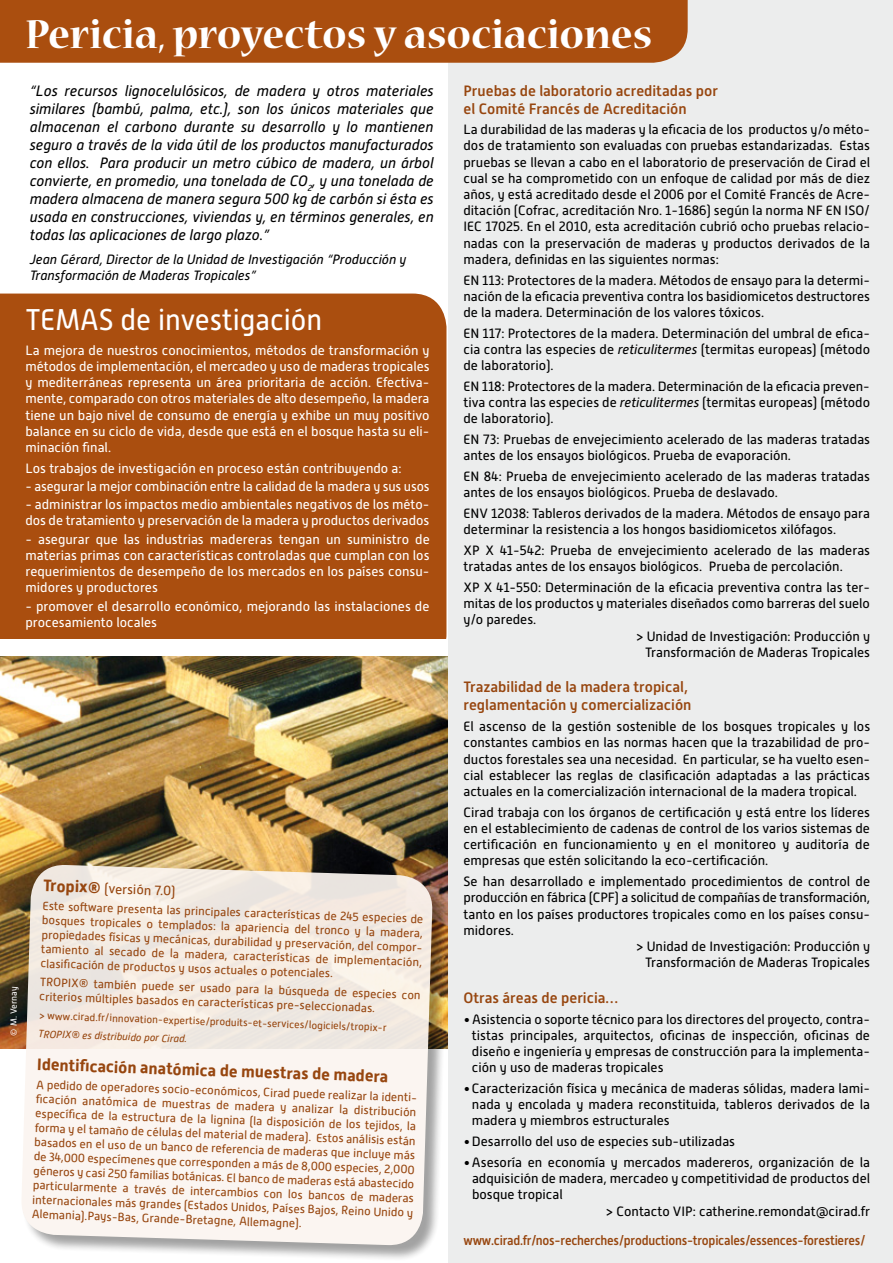
<style>
.page{position:relative;width:893px;height:1263px;background:#fff}
.page>*{position:absolute;margin:0;border:0;box-sizing:border-box;transform-origin:0 0}
.t1{font:700 45px "Nueva Std";color:#fff}
.t2{font:30px "Alwyn New";color:#fff;scale:.95 1}
.t3{font:700 16.5px "Alwyn New";color:#97460f}
.t4{font:italic 15px/18px "Alwyn New";color:#000;text-align:justify}
.t5{font:500 15px/18px "Alwyn New";color:#97460f}
.t6{font:13.5px/16.2px "Alwyn New";color:#000;text-align:justify}
.t7{font:13.5px/16.2px "Alwyn New";color:#fff;text-align:justify}
.t8{font:italic 13.5px/16.2px "Alwyn New";color:#000}
.t9{font:500 13.5px "Alwyn New";letter-spacing:-.02em;color:#97460f;scale:.93 1}
.t10{font:13.5px "Alwyn New";color:#97460f}
.t11{font:12px/14.4px "Alwyn New";color:#97460f;text-align:justify}
.t12{font:10.5px "Alwyn New";color:#97460f}
.t13{font:italic 10.5px "Alwyn New";color:#97460f}
.t14{font:9px "Alwyn New";color:#fff}
.s1{font-weight:700;font-size:16.5px}
.s2{font-style:italic}
</style>
<div class="page">
<div style="left:448px;top:0;width:445px;height:1263px;background:#eceded"></div>
<div style="left:0;top:294px;width:446px;height:345px;background:#aa4e0f"></div>
<img style="left:0;top:656px;width:447px;height:393px">
<div style="left:22px;top:865px;width:427px;height:397px;background:#000;opacity:.4"></div>
<svg style="left:20px;top:864px;width:413px;height:382px;fill:#fbf4eb"></svg>
<div style="left:0;top:0;width:688px;height:63px;background:#aa4e0f"></div>
<h1 class="t1" style="left:26px;top:13px;width:628px">Pericia, proyectos y asociaciones</h1>
<p class="t4" style="left:30px;top:81px;width:405px">“Los recursos lignocelulósicos, de madera y otros materiales similares (bambú, palma, etc.), son los únicos materiales que almacenan el carbono durante su desarrollo y lo mantienen seguro a través de la vida útil de los productos manufacturados con ellos. Para producir un metro cúbico de madera, un árbol convierte, en promedio, una tonelada de CO<sub>2</sub>, y una tonelada de madera almacena de manera segura 500 kg de carbón si ésta es usada en construcciones, viviendas y, en términos generales, en todas las aplicaciones de largo plazo.”</p>
<p class="t8" style="left:30px;top:251px;width:378px">Jean Gérard, Director de la Unidad de Investigación “Producción y<br>Transformación de Maderas Tropicales”</p>
<h2 class="t2" style="left:26px;top:303px;width:314px">TEMAS de investigación</h2>
<p class="t7" style="left:26px;top:342px;width:406px">La mejora de nuestros conocimientos, métodos de transformación y métodos de implementación, el mercadeo y uso de maderas tropicales y mediterráneas representa un área prioritaria de acción. Efectiva&shy;mente, comparado con otros materiales de alto desempeño, la madera tiene un bajo nivel de consumo de energía y exhibe un muy positivo balance en su ciclo de vida, desde que está en el bosque hasta su eli&shy;minación final.</p>
<p class="t7" style="left:26px;top:460px;width:378px">Los trabajos de investigación en proceso están contribuyendo a:</p>
<p class="t7" style="left:26px;top:478px;width:406px">- asegurar la mejor combinación entre la calidad de la madera y sus usos</p>
<p class="t7" style="left:26px;top:496px;width:405px">- administrar los impactos medio ambientales negativos de los méto&shy;dos de tratamiento y preservación de la madera y productos derivados</p>
<p class="t7" style="left:26px;top:531px;width:406px">- asegurar que las industrias madereras tengan un suministro de materias primas con características controladas que cumplan con los requerimientos de desempeño de los mercados en los países consu&shy;midores y productores</p>
<p class="t7" style="left:26px;top:598px;width:405px">- promover el desarrollo económico, mejorando las instalaciones de procesamiento locales</p>
<p class="t14" style="left:9px;top:1035px;width:50px;rotate:-90deg">© M. Vernay</p>
<p class="t10" style="left:44px;top:879px;width:134px;rotate:2deg"><span class="s1">Tropix®</span> (versión 7.0)</p>
<p class="t11" style="left:43px;top:898px;width:383px;rotate:2deg">Este soft ware presenta las principales características de 245 especies de bosques tropicales o templados: la apariencia del tronco y la madera, propiedades físicas y mecánicas, durabilidad y preservación, del compor&shy;tamiento al secado de la madera, características de implementación, clasifi cación de productos y usos actuales o potenciales.</p>
<p class="t11" style="left:40px;top:975px;width:382px;rotate:2deg">TROPIX® también puede ser usado para la búsqueda de especies con criterios múltiples basados en características pre-seleccionadas.</p>
<p class="t12" style="left:39px;top:1009px;width:350px;rotate:2deg">&gt; www.cirad.fr/innovation-expertise/produits-et-services/logiciels/tropix-r</p>
<p class="t13" style="left:38px;top:1028px;width:151px;rotate:2deg">TROPIX® es distribuido por Cirad.</p>
<p class="t3" style="left:37px;top:1054px;width:353px;rotate:2deg">Identifi cación anatómica de muestras de madera</p>
<p class="t11" style="left:37px;top:1077px;width:383px;rotate:2deg">A pedido de operadores socio-económicos, Cirad puede realizar la identi&shy;fi cación anatómica de muestras de madera y analizar la distribución específi ca de la estructura de la lignina (la disposición de los tejidos, la forma y el tamaño de células del material de madera). Estos análisis están basados en el uso de un banco de referencia de maderas que incluye más de 34,000 especímenes que corresponden a más de 8,000 especies, 2,000 géneros y casi 250 familias botánicas. El banco de maderas está abastecido particularmente a través de intercambios con los bancos de maderas internacionales más grandes (Estados Unidos, Países Bajos, Reino Unido y Alemania).Pays-Bas, Grande-Bretagne, Allemagne).</p>
<p class="t5" style="left:463px;top:81px;width:256px">Pruebas de laboratorio acreditadas por el Comité Francés de Acreditación</p>
<p class="t6" style="left:463px;top:122px;width:408px">La durabilidad de las maderas y la eficacia de los productos y/o méto&shy;dos de tratamiento son evaluadas con pruebas estandarizadas. Estas pruebas se llevan a cabo en el laboratorio de preservación de Cirad el cual se ha comprometido con un enfoque de calidad por más de diez años, y está acreditado desde el 2006 por el Comité Francés de Acre&shy;ditación (Cofrac, acreditación Nro. 1-1686) según la norma NF EN ISO/ IEC 17025. En el 2010, esta acreditación cubrió ocho pruebas relacio&shy;nadas con la preservación de maderas y productos derivados de la madera, definidas en las siguientes normas:</p>
<p class="t6" style="left:463px;top:272px;width:408px">EN 113: Protectores de la madera. Métodos de ensayo para la determi&shy;nación de la eficacia preventiva contra los basidiomicetos destructores de la madera. Determinación de los valores tóxicos.</p>
<p class="t6" style="left:463px;top:325px;width:408px">EN 117: Protectores de la madera. Determinación del umbral de efica&shy;cia contra las especies de <span class="s2">reticulitermes</span> (termitas europeas) (método de laboratorio).</p>
<p class="t6" style="left:463px;top:378px;width:408px">EN 118: Protectores de la madera. Determinación de la eficacia preven&shy;tiva contra las especies de <span class="s2">reticulitermes</span> (termitas europeas) (método de laboratorio).</p>
<p class="t6" style="left:463px;top:431px;width:408px">EN 73: Pruebas de envejecimiento acelerado de las maderas tratadas antes de los ensayos biológicos. Prueba de evaporación.</p>
<p class="t6" style="left:463px;top:468px;width:408px">EN 84: Prueba de envejecimiento acelerado de las maderas tratadas antes de los ensayos biológicos. Prueba de deslavado.</p>
<p class="t6" style="left:463px;top:505px;width:408px">ENV 12038: Tableros derivados de la madera. Métodos de ensayo para determinar la resistencia a los hongos basidiomicetos xilófagos.</p>
<p class="t6" style="left:463px;top:542px;width:408px">XP X 41-542: Prueba de envejecimiento acelerado de las maderas tratadas antes de los ensayos biológicos. Prueba de percolación.</p>
<p class="t6" style="left:463px;top:579px;width:408px">XP X 41-550: Determinación de la eficacia preventiva contra las ter-</p>
<p class="t6" style="left:463px;top:595px;width:408px">mitas de los productos y materiales diseñados como barreras del suelo</p>
<p class="t6" style="left:463px;top:612px;width:74px">y/o paredes.</p>
<p class="t6" style="left:636px;top:628px;width:236px">&gt; Unidad de Investigación: Producción y</p>
<p class="t6" style="left:645px;top:644px;width:227px">Transformación de Maderas Tropicales</p>
<p class="t5" style="left:463px;top:678px;width:229px">Trazabilidad de la madera tropical, reglamentación y comercialización</p>
<p class="t6" style="left:463px;top:718px;width:408px">El ascenso de la gestión sostenible de los bosques tropicales y los constantes cambios en las normas hacen que la trazabilidad de pro&shy;ductos forestales sea una necesidad. En particular, se ha vuelto esen&shy;cial establecer las reglas de clasificación adaptadas a las prácticas actuales en la comercialización internacional de la madera tropical.</p>
<p class="t6" style="left:463px;top:804px;width:408px">Cirad trabaja con los órganos de certificación y está entre los líderes en el establecimiento de cadenas de control de los varios sistemas de certificación en funcionamiento y en el monitoreo y auditoría de empresas que estén solicitando la eco-certificación.</p>
<p class="t6" style="left:463px;top:873px;width:408px">Se han desarrollado e implementado procedimientos de control de</p>
<p class="t6" style="left:463px;top:890px;width:408px">producción en fábrica (CPF) a solicitud de compañías de transformación,</p>
<p class="t6" style="left:463px;top:906px;width:408px">tanto en los países productores tropicales como en los países consu-</p>
<p class="t6" style="left:463px;top:922px;width:52px">midores.</p>
<p class="t6" style="left:636px;top:938px;width:236px">&gt; Unidad de Investigación: Producción y</p>
<p class="t6" style="left:645px;top:955px;width:227px">Transformación de Maderas Tropicales</p>
<p class="t5" style="left:463px;top:989px;width:156px">Otras áreas de pericia…</p>
<p class="t6" style="left:472px;top:1011px;width:400px;text-indent:-8px">• Asistencia o soporte técnico para los directores del proyecto, contra&shy;tistas principales, arquitectos, oficinas de inspección, oficinas de diseño e ingeniería y empresas de construcción para la implementa&shy;ción y uso de maderas tropicales</p>
<p class="t6" style="left:472px;top:1080px;width:400px;text-indent:-9px">• Caracterización física y mecánica de maderas sólidas, madera lami&shy;nada y encolada y madera reconstituida, tableros derivados de la madera y miembros estructurales</p>
<p class="t6" style="left:463px;top:1133px;width:273px">• Desarrollo del uso de especies sub-utilizadas</p>
<p class="t6" style="left:463px;top:1154px;width:408px">• Asesoría en economía y mercados madereros, organización de la</p>
<p class="t6" style="left:472px;top:1170px;width:400px">adquisición de madera, mercadeo y competitividad de productos del</p>
<p class="t6" style="left:472px;top:1186px;width:92px">bosque tropical</p>
<p class="t6" style="left:605px;top:1203px;width:266px">&gt; Contacto VIP: catherine.remondat@cirad.fr</p>
<p class="t9" style="left:463px;top:1233px;width:434px">www.cirad.fr/nos-recherches/productions-tropicales/essences-forestieres/</p>
</div>
